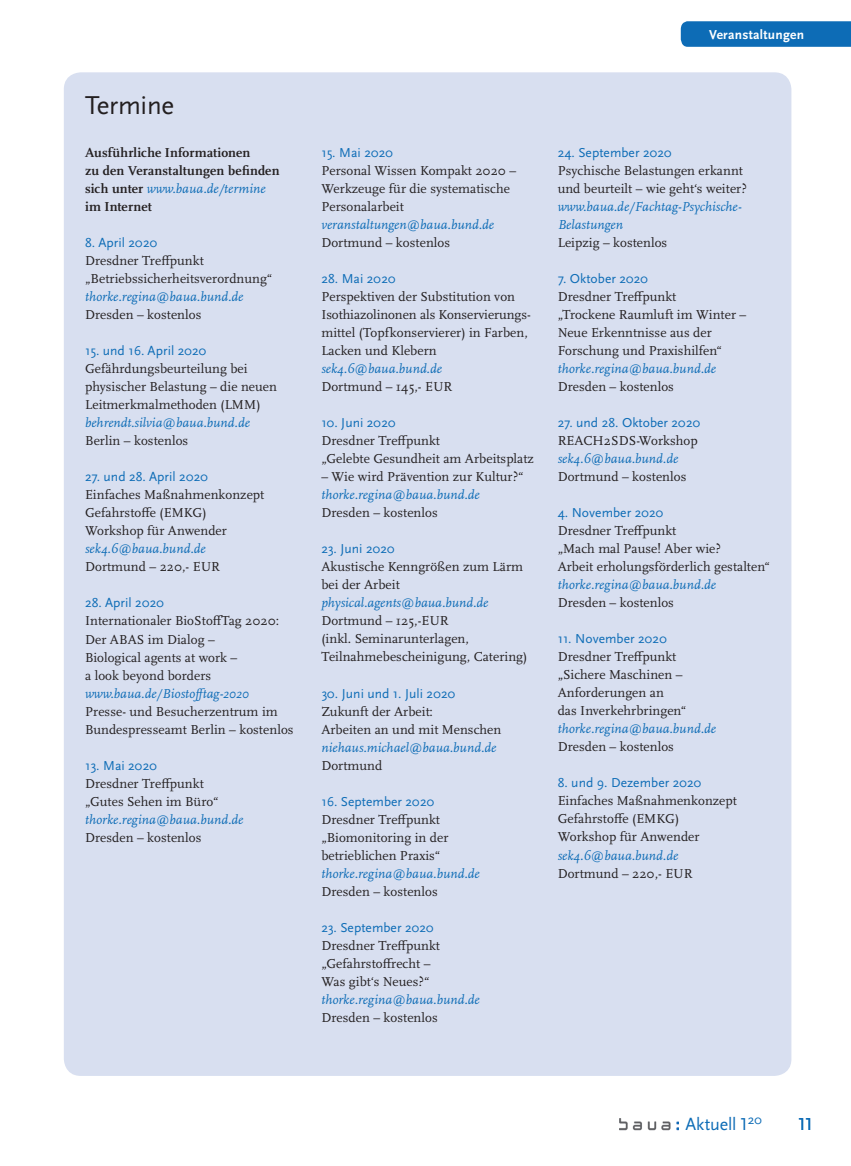
<style>
.page{position:relative;width:851px;height:1166px;background:#fff}
.page>*{position:absolute;margin:0;border:0;box-sizing:border-box;transform-origin:0 0}
.t1{font:27px "Scala Sans Pro";letter-spacing:-.01em;color:#231f20}
.t2{font:18px "Scala Sans Pro";color:#0d6cb6}
.t3{font:13.5px/18px "Scala Pro";letter-spacing:.005em;color:#231f20}
.t4{font:italic 13.5px/18px "Scala Pro";letter-spacing:.005em;color:#0d6cb6}
.t5{font:13.5px "Scala Sans Pro";letter-spacing:.005em;color:#0d6cb6}
.t6{font:700 13.5px/18px "Scala Pro";letter-spacing:.015em;color:#231f20}
.t7{font:700 13.5px "Scala Sans Pro";letter-spacing:.02em;color:#fff}
.s1{font-weight:400;font-style:italic;color:#0d6cb6}
</style>
<div class="page">
<svg style="left:680px;top:21px;width:170px;height:26px;background:#1370b7"></svg>
<img style="left:619px;top:1118px;width:59px;height:13px">
<div style="left:64px;top:72px;width:727px;height:1003px;background:#d8dff0;border-radius:17px"></div>
<h1 class="t1" style="left:85px;top:89px;width:91px">Termine</h1>
<p class="t6" style="left:85px;top:144px;width:196px">Ausführliche Informationen<br>zu den Veranstaltungen befinden sich unter <span class="s1">www.baua.de/termine </span>im Internet</p>
<p class="t5" style="left:85px;top:235px;width:74px">8. April 2020</p>
<p class="t3" style="left:85px;top:252px;width:189px">Dresdner Treffpunkt „Betriebssicherheitsverordnung“</p>
<p class="t4" style="left:85px;top:288px;width:160px">thorke.regina@baua.bund.de</p>
<p class="t3" style="left:85px;top:306px;width:118px">Dresden – kostenlos</p>
<p class="t5" style="left:85px;top:343px;width:123px">15. und 16. April 2020</p>
<p class="t3" style="left:85px;top:360px;width:193px">Gefährdungsbeurteilung bei physischer Belastung – die neuen<br>Leitmerkmalmethoden (LMM)</p>
<p class="t4" style="left:85px;top:414px;width:166px">behrendt.silvia@baua.bund.de</p>
<p class="t3" style="left:85px;top:432px;width:105px">Berlin – kostenlos</p>
<p class="t5" style="left:85px;top:469px;width:124px">27. und 28. April 2020</p>
<p class="t3" style="left:85px;top:486px;width:181px">Einfaches Maßnahmenkonzept<br>Gefahrstoffe (EMKG)<br>Workshop für Anwender</p>
<p class="t4" style="left:85px;top:540px;width:122px">sek4.6@baua.bund.de</p>
<p class="t3" style="left:85px;top:558px;width:136px">Dortmund – 220,- EUR</p>
<p class="t5" style="left:85px;top:595px;width:81px">28. April 2020</p>
<p class="t3" style="left:85px;top:612px;width:196px">Internationaler BioStoffTag 2020:<br>Der ABAS im Dialog –<br>Biological agents at work –<br>a look beyond borders</p>
<p class="t4" style="left:85px;top:684px;width:165px">www.baua.de/Biostofftag-2020</p>
<p class="t3" style="left:85px;top:702px;width:210px">Presse- und Besucherzentrum im<br>Bundespresseamt Berlin – kostenlos</p>
<p class="t5" style="left:85px;top:757px;width:73px">13. Mai 2020</p>
<p class="t3" style="left:85px;top:774px;width:135px">Dresdner Treffpunkt „Gutes Sehen im Büro“</p>
<p class="t4" style="left:85px;top:810px;width:160px">thorke.regina@baua.bund.de</p>
<p class="t3" style="left:85px;top:828px;width:118px">Dresden – kostenlos</p>
<p class="t7" style="left:709px;top:27px;width:97px">Veranstaltungen</p>
<p class="t7" style="left:728px;top:27px;width:77px">Schwerpunkt</p>
<p class="t5" style="left:321px;top:145px;width:73px">15. Mai 2020</p>
<p class="t3" style="left:321px;top:162px;width:196px">Personal Wissen Kompakt 2020 –<br>Werkzeuge für die systematische<br>Personalarbeit</p>
<p class="t4" style="left:321px;top:216px;width:174px">veranstaltungen@baua.bund.de</p>
<p class="t3" style="left:321px;top:234px;width:130px">Dortmund – kostenlos</p>
<p class="t5" style="left:321px;top:271px;width:76px">28. Mai 2020</p>
<p class="t3" style="left:321px;top:288px;width:211px">Perspektiven der Substitution von Isothiazolinonen als Konservierungs&shy;mittel (Topfkonservierer) in Farben, Lacken und Klebern</p>
<p class="t4" style="left:321px;top:360px;width:122px">sek4.6@baua.bund.de</p>
<p class="t3" style="left:321px;top:378px;width:132px">Dortmund – 145,- EUR</p>
<p class="t5" style="left:321px;top:415px;width:76px">10. Juni 2020</p>
<p class="t3" style="left:321px;top:432px;width:214px">Dresdner Treffpunkt<br>„Gelebte Gesundheit am Arbeitsplatz</p>
<p class="t3" style="left:321px;top:468px;width:204px">– Wie wird Prävention zur Kultur?“</p>
<p class="t4" style="left:321px;top:486px;width:160px">thorke.regina@baua.bund.de</p>
<p class="t3" style="left:321px;top:504px;width:118px">Dresden – kostenlos</p>
<p class="t5" style="left:321px;top:541px;width:75px">23. Juni 2020</p>
<p class="t3" style="left:321px;top:558px;width:203px">Akustische Kenngrößen zum Lärm bei der Arbeit</p>
<p class="t4" style="left:321px;top:594px;width:168px">physical.agents@baua.bund.de</p>
<p class="t3" style="left:321px;top:612px;width:207px">Dortmund – 125,-EUR<br>(inkl. Seminarunterlagen,<br>Teilnahmebescheinigung, Catering)</p>
<p class="t5" style="left:321px;top:685px;width:136px">30. Juni und 1. Juli 2020</p>
<p class="t3" style="left:321px;top:702px;width:181px">Zukunft der Arbeit:<br>Arbeiten an und mit Menschen</p>
<p class="t4" style="left:321px;top:738px;width:176px">niehaus.michael@baua.bund.de</p>
<p class="t3" style="left:321px;top:756px;width:62px">Dortmund</p>
<p class="t5" style="left:321px;top:793px;width:114px">16. September 2020</p>
<p class="t3" style="left:321px;top:810px;width:129px">Dresdner Treffpunkt „Biomonitoring in der betrieblichen Praxis“</p>
<p class="t4" style="left:321px;top:864px;width:160px">thorke.regina@baua.bund.de</p>
<p class="t3" style="left:321px;top:882px;width:118px">Dresden – kostenlos</p>
<p class="t5" style="left:321px;top:919px;width:114px">23. September 2020</p>
<p class="t3" style="left:321px;top:936px;width:120px">Dresdner Treffpunkt „Gefahrstoffrecht –<br>Was gibt‘s Neues?“</p>
<p class="t4" style="left:321px;top:990px;width:160px">thorke.regina@baua.bund.de</p>
<p class="t3" style="left:321px;top:1008px;width:118px">Dresden – kostenlos</p>
<p class="t5" style="left:557px;top:145px;width:116px">24. September 2020</p>
<p class="t3" style="left:557px;top:162px;width:191px">Psychische Belastungen erkannt und beurteilt – wie geht‘s weiter?</p>
<p class="t4" style="left:557px;top:198px;width:185px">www.baua.de/Fachtag-Psychische-<br>Belastungen</p>
<p class="t3" style="left:557px;top:234px;width:111px">Leipzig – kostenlos</p>
<p class="t5" style="left:557px;top:271px;width:92px">7. Oktober 2020</p>
<p class="t3" style="left:557px;top:288px;width:190px">Dresdner Treffpunkt<br>„Trockene Raumluft im Winter –<br>Neue Erkenntnisse aus der<br>Forschung und Praxishilfen“</p>
<p class="t4" style="left:557px;top:360px;width:160px">thorke.regina@baua.bund.de</p>
<p class="t3" style="left:557px;top:378px;width:118px">Dresden – kostenlos</p>
<p class="t5" style="left:557px;top:415px;width:144px">27. und 28. Oktober 2020</p>
<p class="t3" style="left:557px;top:432px;width:141px">REACH2SDS-Workshop</p>
<p class="t4" style="left:557px;top:450px;width:122px">sek4.6@baua.bund.de</p>
<p class="t3" style="left:557px;top:468px;width:130px">Dortmund – kostenlos</p>
<p class="t5" style="left:557px;top:505px;width:107px">4. November 2020</p>
<p class="t3" style="left:557px;top:522px;width:214px">Dresdner Treffpunkt<br>„Mach mal Pause! Aber wie?<br>Arbeit erholungsförderlich gestalten“</p>
<p class="t4" style="left:557px;top:575px;width:160px">thorke.regina@baua.bund.de</p>
<p class="t3" style="left:557px;top:594px;width:118px">Dresden – kostenlos</p>
<p class="t5" style="left:557px;top:631px;width:111px">11. November 2020</p>
<p class="t3" style="left:557px;top:648px;width:130px">Dresdner Treffpunkt „Sichere Maschinen –<br>Anforderungen an das Inverkehrbringen“</p>
<p class="t4" style="left:557px;top:719px;width:160px">thorke.regina@baua.bund.de</p>
<p class="t3" style="left:557px;top:738px;width:118px">Dresden – kostenlos</p>
<p class="t5" style="left:557px;top:775px;width:145px">8. und 9. Dezember 2020</p>
<p class="t3" style="left:557px;top:792px;width:181px">Einfaches Maßnahmenkonzept<br>Gefahrstoffe (EMKG)<br>Workshop für Anwender</p>
<p class="t4" style="left:557px;top:845px;width:122px">sek4.6@baua.bund.de</p>
<p class="t3" style="left:557px;top:864px;width:136px">Dortmund – 220,- EUR</p>
<h2 class="t2" style="left:685px;top:1113px;width:78px">Aktuell 1<sup>20</sup></h2>
<h2 class="t2" style="left:798px;top:1113px;width:15px">11</h2>
</div>
